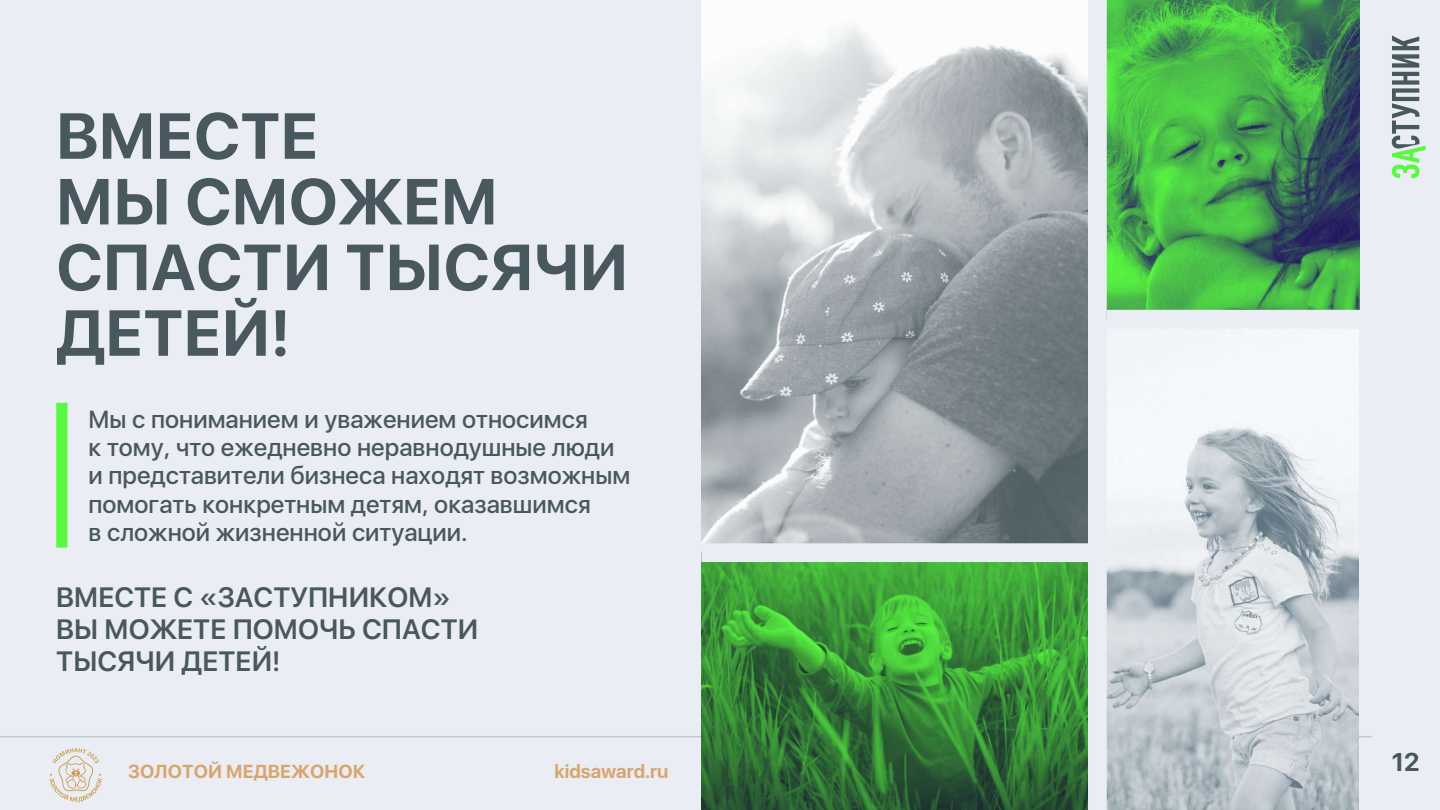
<style>
.page{position:relative;width:1440px;height:810px;background:#eaeef4}
.page>*{position:absolute;margin:0;border:0;box-sizing:border-box;transform-origin:0 0}
.t1{font:700 64.5px/65.7px "SFUI Display";color:#48585e}
.t2{font:600 27.8px/32px "SFUI Display";color:#48585e}
.t3{font:700 25.5px "SFUI Display";color:#48585e}
.t4{font:500 24.6px/28.4px "SFUI Display";color:#48585e}
.t5{font:700 18.7px "SFUI Display";color:#d9a56f}
</style>
<div class="page">
<hr style="left:0;top:736px;width:1372px;height:1px;background:#c1c7cf">
<img style="left:1107px;top:329px;width:252px;height:481px">
<svg style="left:1392px;top:35px;width:34px;height:143px"></svg>
<img style="left:701px;top:0;width:387px;height:810px">
<img style="left:1107px;top:0;width:252px;height:310px">
<div style="left:701px;top:543px;width:396px;height:19px;background:#eaeef4"></div>
<div style="left:1088px;top:0;width:19px;height:810px;background:#eaeef4"></div>
<div style="left:56px;top:403px;width:11px;height:145px;background:#59f941"></div>
<svg style="left:50px;top:748px;width:52px;height:54px"></svg>
<h1 class="t1" style="left:56px;top:103px;width:573px">ВМЕСТЕ<br>МЫ СМОЖЕМ<br>СПАСТИ ТЫСЯЧИ<br>ДЕТЕЙ!</h1>
<p class="t4" style="left:88px;top:405px;width:543px">Мы с пониманием и уважением относимся<br>к тому, что ежедневно неравнодушные люди и представители бизнеса находят возможным помогать конкретным детям, оказавшимся<br>в сложной жизненной ситуации.</p>
<p class="t2" style="left:56px;top:581px;width:424px">ВМЕСТЕ С «ЗАСТУПНИКОМ»<br>ВЫ МОЖЕТЕ ПОМОЧЬ СПАСТИ<br>ТЫСЯЧИ ДЕТЕЙ!</p>
<p class="t5" style="left:128px;top:761px;width:239px">ЗОЛОТОЙ МЕДВЕЖОНОК</p>
<p class="t5" style="left:555px;top:760px;width:115px">kidsaward.ru</p>
<p class="t3" style="left:1392px;top:747px;width:29px">12</p>
</div>
